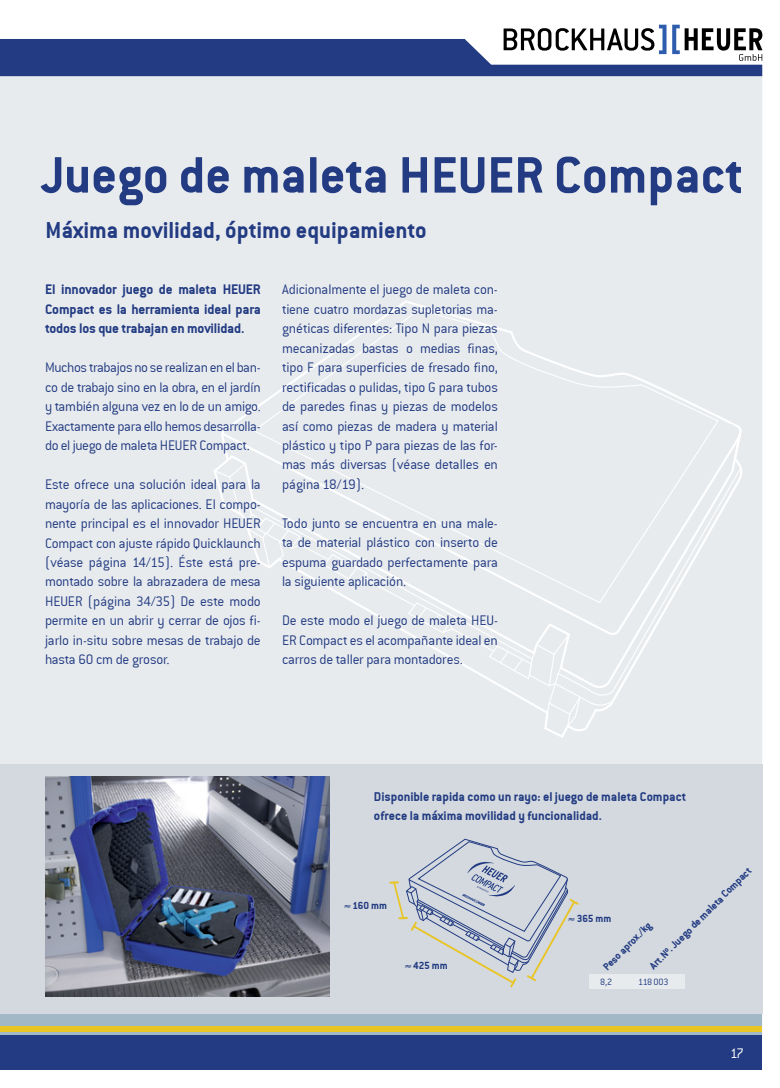
<style>
.page{position:relative;width:780px;height:1088px;background:#fff}
.page>*{position:absolute;margin:0;border:0;box-sizing:border-box;transform-origin:0 0}
.t1{font:56.25px "Conduit ITCTT Bold";color:#223b82}
.t2{font:25px "Conduit ITCTT Bold";color:#223b82}
.t3{font:15px/19.5px "Conduit ITCTT Light";letter-spacing:-.015em;color:#223b82;text-align:justify}
.t4{font:15px/19.5px "Conduit ITCTT Bold";letter-spacing:-.01em;color:#223b82;text-align:justify}
.t5{font:15px "Conduit ITCTT Light";color:#fff}
.t6{font:13.75px/19.5px "Conduit ITCTT Bold";color:#223b82}
.t7{font:11.25px "Conduit ITCTT Bold";color:#223b82}
.t8{font:10px "Conduit ITCTT Light";letter-spacing:-.045em;color:#223b82}
</style>
<div class="page">
<div style="left:0;top:75px;width:762px;height:957px;background:#e8ebee"></div>
<div style="left:0;top:1013px;width:762px;height:23px;background:#a3b8c7"></div>
<div style="left:0;top:1026px;width:762px;height:5px;background:#e9c425"></div>
<svg style="left:0;top:25px;width:762px;height:51px"></svg>
<div style="left:0;top:1035px;width:762px;height:35px;background:#223b82"></div>
<div style="left:0;top:764px;width:762px;height:249px;background:#d3d9de"></div>
<img style="left:45px;top:776px;width:285px;height:221px">
<div style="left:589px;top:974px;width:96px;height:15px;background:#e8ebee"></div>
<svg style="left:390px;top:839px;width:189px;height:149px"></svg>
<svg style="left:252px;top:308px;width:467px;height:159px"></svg>
<svg style="left:614px;top:467px;width:127px;height:230px"></svg>
<svg style="left:214px;top:462px;width:400px;height:266px"></svg>
<h1 class="t1" style="left:41px;top:142px;width:704px">Juego de maleta HEUER Compact</h1>
<h2 class="t2" style="left:45px;top:215px;width:382px">Máxima movilidad, óptimo equipamiento</h2>
<p class="t4" style="left:45px;top:279px;width:217px">El innovador juego de maleta HEUER Compact es la herramienta ideal para todos los que trabajan en movilidad.</p>
<p class="t3" style="left:45px;top:358px;width:217px">Muchos trabajos no se realizan en el ban&shy;co de trabajo sino en la obra, en el jardín y también alguna vez en lo de un amigo.<br>Exactamente para ello hemos desarrolla&shy;do el juego de maleta HEUER Compact.</p>
<p class="t3" style="left:45px;top:475px;width:217px">Este ofrece una solución ideal para la mayoría de las aplicaciones. El compo&shy;nente principal es el innovador HEUER Compact con ajuste rápido Quicklaunch (véase página 14/15). Éste está pre&shy;montado sobre la abrazadera de mesa HEUER (página 34/35) De este modo permite en un abrir y cerrar de ojos fi&shy;jarlo in-situ sobre mesas de trabajo de hasta 60 cm de grosor.</p>
<p class="t3" style="left:282px;top:280px;width:217px">Adicionalmente el juego de maleta con&shy;tiene cuatro mordazas supletorias ma&shy;gnéticas diferentes: Tipo N para piezas mecanizadas bastas o medias finas, tipo F para superficies de fresado fino, rectificadas o pulidas, tipo G para tubos de paredes finas y piezas de modelos así como piezas de madera y material plástico y tipo P para piezas de las for&shy;mas más diversas (véase detalles en página 18/19).</p>
<p class="t3" style="left:282px;top:513px;width:217px">Todo junto se encuentra en una male&shy;ta de material plástico con inserto de espuma guardado perfectamente para la siguiente aplicación.</p>
<p class="t3" style="left:282px;top:611px;width:217px">De este modo el juego de maleta HEU-ER Compact es el acompañante ideal en carros de taller para montadores.</p>
<p class="t6" style="left:374px;top:786px;width:314px">Disponible rapida como un rayo: el juego de maleta Compact ofrece la máxima movilidad y funcionalidad.</p>
<p class="t7" style="left:344px;top:899px;width:44px">≈ 160 mm</p>
<p class="t7" style="left:405px;top:958px;width:44px">≈ 425 mm</p>
<p class="t7" style="left:646px;top:963px;width:140px;rotate:-45deg">Art.Nº. Juego de maleta Compact</p>
<p class="t7" style="left:568px;top:911px;width:44px">≈ 365 mm</p>
<p class="t7" style="left:600px;top:963px;width:65px;rotate:-45deg">Peso aprox./kg</p>
<p class="t8" style="left:600px;top:976px;width:14px">8,2</p>
<p class="t8" style="left:638px;top:976px;width:32px">118 003</p>
<p class="t5" style="left:730px;top:1045px;width:15px">17</p>
</div>
